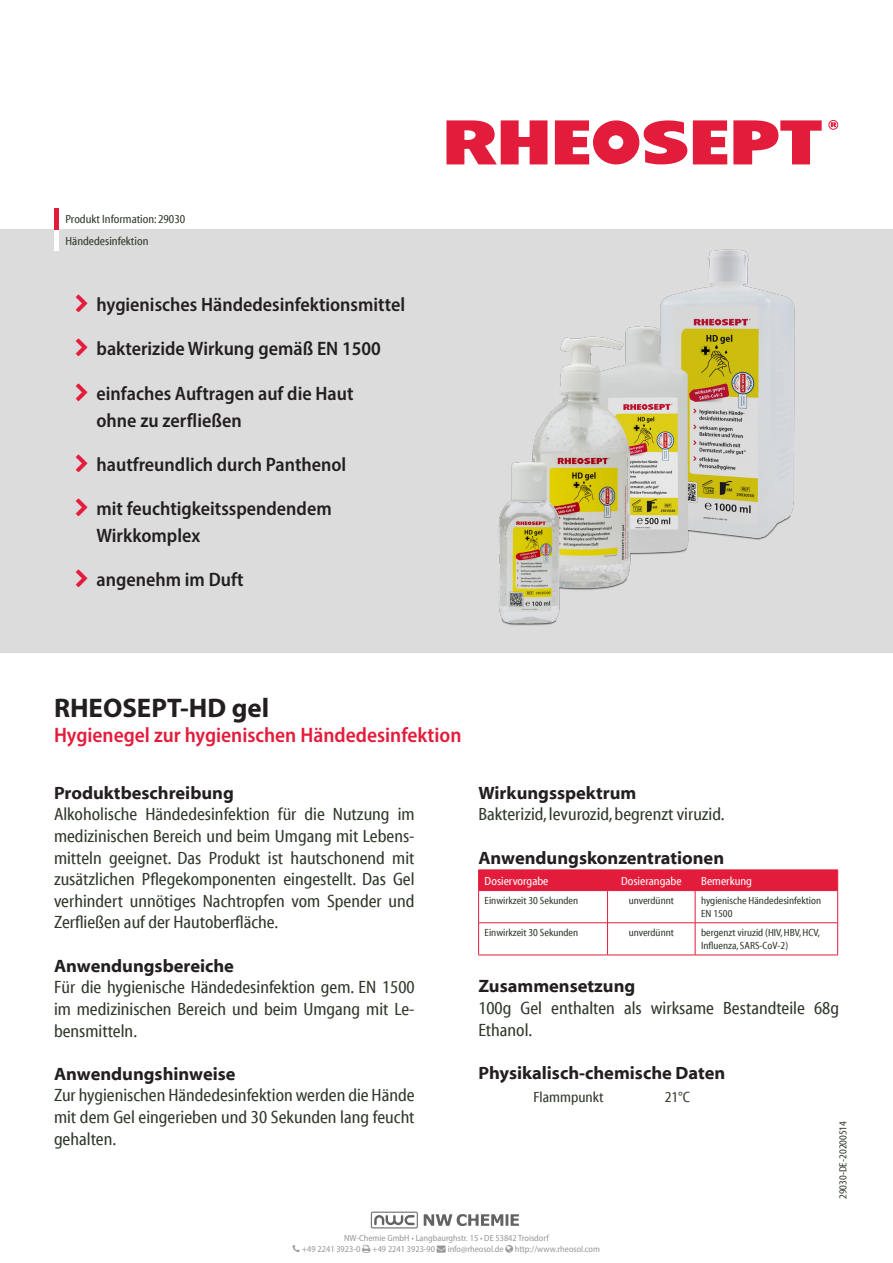
<style>
.page{position:relative;width:893px;height:1263px;background:#fff}
.page>*{position:absolute;margin:0;border:0;box-sizing:border-box;transform-origin:0 0}
.t1{font:700 27px "Myriad Pro";color:#231f20}
.t2{font:600 semi-condensed 21px "Myriad Pro";color:#e41c3b}
.t3{font:600 semi-condensed 19.5px/27px "Myriad Pro";color:#231f20}
.TXT{font:18px/21.6px "Myriad Cn Web";color:#30382b;text-align:justify}
.t4{font:18px "Myriad Bd Web";color:#231f20}
.TXT-Tab{font:15px "Myriad Cn Web";color:#30382b}
.t5{font:12px/21.3px "Myriad Cn Web";color:#30382b}
.TXT-2{font:12px "Myriad Cn Web";color:#fff}
.TXT-3{font:10.5px/12.6px "Myriad Cn Web";color:#30382b}
.t6{font:semi-condensed 9px/10.8px "Myriad Pro";color:#999798}
</style>
<div class="page">
<div style="left:0;top:230px;width:893px;height:423px;background:#dcdcdc"></div>
<svg style="left:693px;top:120px;width:34px;height:44px"></svg>
<svg style="left:733px;top:120px;width:89px;height:44px"></svg>
<svg style="left:446px;top:120px;width:101px;height:44px"></svg>
<svg style="left:555px;top:120px;width:132px;height:44px"></svg>
<svg style="left:831px;top:122px;width:5px;height:5px"></svg>
<div style="left:829px;top:120px;width:9px;height:10px;border:1px solid #e41c3b;border-radius:50%"></div>
<img style="left:498px;top:249px;width:297px;height:377px">
<hr style="left:54px;top:230px;width:4px;height:21px;background:#fff">
<hr style="left:54px;top:208px;width:4px;height:22px;background:#e41c3b">
<svg style="left:371px;top:1211px;width:47px;height:17px"></svg>
<svg style="left:424px;top:1214px;width:95px;height:12px"></svg>
<div style="left:478px;top:870px;width:360px;height:20px;background:#e41c3b"></div>
<hr style="left:478px;top:890px;width:129px;height:1px;background:#e41c3b">
<hr style="left:478px;top:891px;width:1px;height:31px;background:#e41c3b">
<hr style="left:607px;top:890px;width:88px;height:1px;background:#e41c3b">
<hr style="left:607px;top:891px;width:1px;height:31px;background:#e41c3b">
<hr style="left:695px;top:890px;width:143px;height:1px;background:#e41c3b">
<hr style="left:695px;top:891px;width:1px;height:31px;background:#e41c3b">
<hr style="left:837px;top:891px;width:1px;height:31px;background:#e41c3b">
<hr style="left:478px;top:922px;width:129px;height:1px;background:#e41c3b">
<hr style="left:478px;top:923px;width:1px;height:32px;background:#e41c3b">
<hr style="left:607px;top:922px;width:88px;height:1px;background:#e41c3b">
<hr style="left:607px;top:923px;width:1px;height:32px;background:#e41c3b">
<hr style="left:695px;top:922px;width:143px;height:1px;background:#e41c3b">
<hr style="left:695px;top:923px;width:1px;height:32px;background:#e41c3b">
<hr style="left:837px;top:923px;width:1px;height:32px;background:#e41c3b">
<hr style="left:478px;top:955px;width:129px;height:1px;background:#e41c3b">
<hr style="left:607px;top:955px;width:88px;height:1px;background:#e41c3b">
<hr style="left:695px;top:955px;width:143px;height:1px;background:#e41c3b">
<p class="t5" style="left:65px;top:209px;width:121px">Produkt Information: 29030<br>Händedesinfektion</p>
<p class="t3" style="left:97px;top:291px;width:310px">hygienisches Händedesinfektionsmittel</p>
<p class="t3" style="left:97px;top:335px;width:286px">bakterizide Wirkung gemäß EN 1500</p>
<p class="t3" style="left:97px;top:379px;width:258px">einfaches Auftragen auf die Haut ohne zu zerfließen</p>
<p class="t3" style="left:97px;top:450px;width:251px">hautfreundlich durch Panthenol</p>
<p class="t3" style="left:97px;top:494px;width:237px">mit feuchtigkeitsspendendem<br>Wirkkomplex</p>
<p class="t3" style="left:97px;top:565px;width:149px">angenehm im Duft</p>
<h1 class="t1" style="left:54px;top:690px;width:217px">RHEOSEPT-HD gel</h1>
<p class="t2" style="left:54px;top:722px;width:409px">Hygienegel zur hygienischen Händedesinfektion</p>
<h1 class="t4" style="left:54px;top:783px;width:181px">Produktbeschreibung</h1>
<p class="TXT" style="left:54px;top:804px;width:362px">Alkoholische Händedesinfektion für die Nutzung im medizinischen Bereich und beim Umgang mit Lebens&shy;mitteln geeignet. Das Produkt ist hautschonend mit zusätzlichen Pflegekomponenten eingestellt. Das Gel verhindert unnötiges Nachtropfen vom Spender und Zerfließen auf der Hautoberfläche.</p>
<h1 class="t4" style="left:54px;top:956px;width:182px">Anwendungsbereiche</h1>
<p class="TXT" style="left:54px;top:977px;width:362px">Für die hygienische Händedesinfektion gem. EN 1500 im medizinischen Bereich und beim Umgang mit Le&shy;bensmitteln.</p>
<h1 class="t4" style="left:54px;top:1064px;width:183px">Anwendungshinweise</h1>
<p class="TXT" style="left:54px;top:1085px;width:362px">Zur hygienischen Händedesinfektion werden die Hände mit dem Gel eingerieben und 30 Sekunden lang feucht gehalten.</p>
<h1 class="t4" style="left:478px;top:783px;width:159px">Wirkungsspektrum</h1>
<p class="TXT" style="left:478px;top:804px;width:248px">Bakterizid, levurozid, begrenzt viruzid.</p>
<h1 class="t4" style="left:478px;top:848px;width:247px">Anwendungskonzentrationen</h1>
<p class="TXT-2" style="left:485px;top:874px;width:65px">Dosiervorgabe</p>
<p class="TXT-2" style="left:621px;top:874px;width:62px">Dosierangabe</p>
<p class="TXT-2" style="left:701px;top:874px;width:52px">Bemerkung</p>
<p class="TXT-3" style="left:485px;top:895px;width:95px">Einwirkzeit 30 Sekunden</p>
<p class="TXT-3" style="left:629px;top:895px;width:47px">unverdünnt</p>
<p class="TXT-3" style="left:701px;top:895px;width:122px">hygienische Händedesinfektion<br>EN 1500</p>
<p class="TXT-3" style="left:485px;top:927px;width:95px">Einwirkzeit 30 Sekunden</p>
<p class="TXT-3" style="left:629px;top:927px;width:47px">unverdünnt</p>
<p class="TXT-3" style="left:701px;top:927px;width:120px">bergenzt viruzid (HIV, HBV, HCV,<br>Influenza, SARS-CoV-2)</p>
<h1 class="t4" style="left:478px;top:976px;width:158px">Zusammensetzung</h1>
<p class="TXT" style="left:478px;top:997px;width:362px">100g Gel enthalten als wirksame Bestandteile 68g<br>Ethanol.</p>
<h1 class="t4" style="left:478px;top:1063px;width:248px">Physikalisch-chemische Daten</h1>
<p class="TXT-Tab" style="left:534px;top:1088px;width:71px">Flammpunkt</p>
<p class="TXT-Tab" style="left:665px;top:1088px;width:27px">21°C</p>
<p class="TXT-3" style="left:837px;top:1199px;width:80px;rotate:-90deg">29030-DE-20200514</p>
<p class="t6" style="left:302px;top:1232px;width:249px;text-indent:42px">NW-Chemie GmbH • Langbaurghstr. 15 • DE 53842 Troisdorf +49 2241 3923-0</p>
<p class="t6" style="left:372px;top:1243px;width:229px">+49 2241 3923-90 → info@rheosol.de http://www.rheosol.com</p>
</div>
